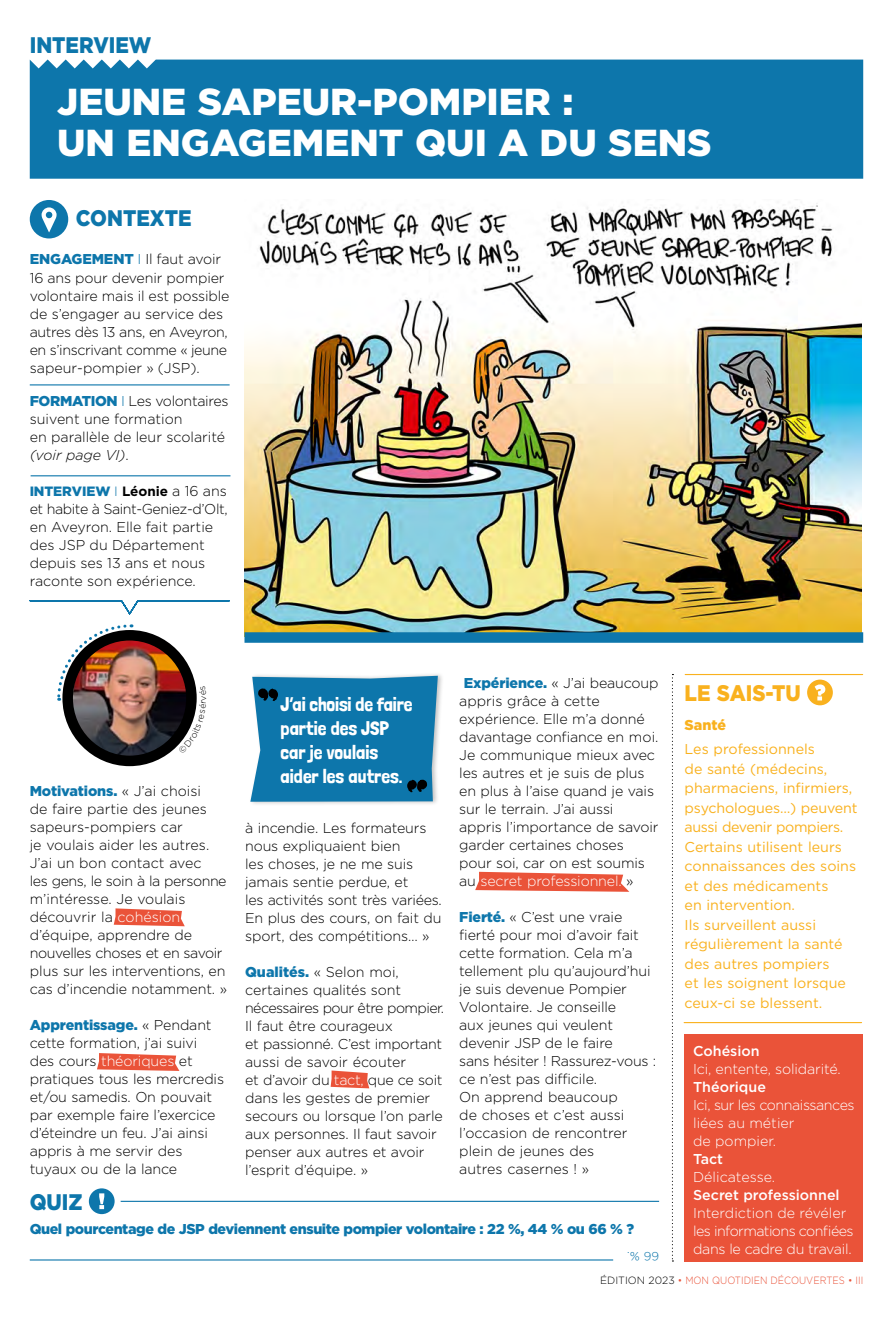
<style>
.page{position:relative;width:893px;height:1319px;background:#fff}
.page>*{position:absolute;margin:0;border:0;box-sizing:border-box;transform-origin:0 0}
.t1{font:900 37.5px/40.5px "Gotham";color:#fff}
.t2{font:900 22.5px "Gotham";color:#0d76ab;scale:.9 1}
.t3{font:900 22.5px "Gotham";color:#f9b11e;scale:.9 1}
.t4{font:19.5px/24px "Londrina Solid";color:#fff}
.t5{font:300 14.25px/18px "Gotham";letter-spacing:-.01em;color:#000}
.t6{font:14.25px/19.5px "Gotham";color:#f9b11e}
.t7{font:300 14.25px/18px "Gotham";letter-spacing:-.02em;color:#fff}
.t8{font:900 14.25px "Gotham";letter-spacing:-.03em;color:#0d76ab}
.t9{font:500 14.25px "Gotham";color:#fff}
.t10{font:300 14.25px "Gotham";color:#fff}
.t11{font:900 14.25px "Gotham";color:#f9b11e}
.t12{font:900 13.5px "Gotham";color:#0d76ab}
.t13{font:300 12px "Gotham";color:#0d76ab}
.t14{font:300 10.5px "Gotham";color:#ea5339;scale:.9 1}
.t15{font:300 9px "Gotham";color:#000}
.s1{font-weight:900;color:#0d76ab}
.s2{color:#0d76ab}
.s3{font-style:italic}
.s4{font-weight:300}
.s5{font-weight:700;color:#000}
.s6{font-weight:300;font-size:14.25px;color:#000}
.s7{color:#fff}
.s8{color:#000}
</style>
<div class="page">
<div style="left:30px;top:60px;width:833px;height:119px;background:#0d76ab"></div>
<div style="left:685px;top:1033px;width:178px;height:227px;background:#ea5339"></div>
<hr style="left:685px;top:674px;width:178px;height:1px;background:#f9b11e">
<div style="left:807px;top:679px;width:26px;height:26px;background:#f9b11e;border-radius:50%"></div>
<svg style="left:815px;top:684px;width:10px;height:16px"></svg>
<svg style="left:672px;top:674px;width:1px;height:587px"></svg>
<hr style="left:121px;top:1200px;width:538px;height:1px;background:#0d76ab">
<hr style="left:30px;top:1259px;width:583px;height:1px;background:#0d76ab">
<div style="left:89px;top:1188px;width:26px;height:25px;background:#0d76ab;border-radius:50%"></div>
<svg style="left:99px;top:1193px;width:5px;height:15px"></svg>
<img style="left:244px;top:203px;width:617px;height:429px">
<hr style="left:684px;top:1021px;width:178px;height:1px;background:#f9b11e">
<div style="left:244px;top:632px;width:619px;height:10px;background:#0d76ab"></div>
<img style="left:68px;top:635px;width:123px;height:125px">
<div style="left:62px;top:630px;width:135px;height:136px;border:10px solid #000;border-radius:50%"></div>
<img style="left:57px;top:624px;width:75px;height:76px">
<svg style="left:331px;top:1070px;width:38px;height:18px"></svg>
<svg style="left:114px;top:908px;width:71px;height:18px"></svg>
<svg style="left:475px;top:871px;width:154px;height:20px;background:#ed705b"></svg>
<div style="left:30px;top:200px;width:38px;height:38px;background:#0d76ab;border-radius:50%"></div>
<svg style="left:42px;top:207px;width:15px;height:25px"></svg>
<hr style="left:31px;top:475px;width:199px;height:1px;background:#0d76ab">
<svg style="left:29px;top:600px;width:201px;height:15px"></svg>
<svg style="left:97px;top:1053px;width:82px;height:17px"></svg>
<div style="left:248px;top:671px;width:196px;height:135px;background:#000;opacity:.25"></div>
<svg style="left:250px;top:675px;width:188px;height:126px;background:#1d7dad"></svg>
<hr style="left:30px;top:384px;width:200px;height:1px;background:#0d76ab">
<svg style="left:178px;top:685px;width:19px;height:68px"></svg>
<h2 class="t2" style="left:30px;top:29px;width:137px">INTERVIEW</h2>
<h1 class="t1" style="left:57px;top:81px;width:656px">JEUNE SAPEUR-POMPIER :<br>UN ENGAGEMENT QUI A DU SENS</h1>
<h2 class="t2" style="left:76px;top:203px;width:130px">CONTEXTE</h2>
<p class="t5" style="left:30px;top:250px;width:201px"><span class="s1">ENGAGEMENT</span> <span class="s2">I</span> Il faut avoir<br>16 ans pour devenir pompier volontaire mais il est possible de s’engager au service des autres dès 13 ans, en Aveyron, en s’inscrivant comme « jeune sapeur-pompier » (JSP).</p>
<p class="t5" style="left:30px;top:391px;width:200px"><span class="s1">FORMATION</span> <span class="s2">I</span> Les volontaires suivent une formation<br>en parallèle de leur scolarité <span class="s3">(voir page VI)</span>.</p>
<p class="t12" style="left:30px;top:482px;width:199px">INTERVIEW <span class="s4">I</span> <span class="s5">Léonie</span> <span class="s6">a 16 ans</span></p>
<p class="t5" style="left:30px;top:499px;width:199px">et habite à Saint-Geniez-d’Olt, en Aveyron. Elle fait partie des JSP du Département depuis ses 13 ans et nous raconte son expérience.</p>
<p class="t15" style="left:197px;top:700px;width:7px;rotate:-90deg">v</p>
<p class="t5" style="left:30px;top:781px;width:199px"><span class="s1">Motivations.</span> « J’ai choisi<br>de faire partie des jeunes sapeurs-pompiers car<br>je voulais aider les autres.<br>J’ai un bon contact avec<br>les gens, le soin à la personne m’intéresse. Je voulais découvrir la <span class="s7">cohésion </span>d’équipe, apprendre de nouvelles choses et en savoir plus sur les interventions, en cas d’incendie notamment. »</p>
<p class="t5" style="left:30px;top:1015px;width:196px"><span class="s1">Apprentissage.</span> « Pendant cette formation, j’ai suivi des cours <span class="s7">théoriques</span> et pratiques tous les mercredis et/ou samedis. On pouvait par exemple faire l’exercice d’éteindre un feu. J’ai ainsi appris à me servir des tuyaux ou de la lance</p>
<h2 class="t2" style="left:30px;top:1185px;width:60px">QUIZ</h2>
<h3 class="t4" style="left:281px;top:691px;width:133px">J’ai choisi de faire partie des JSP car je voulais aider les autres.</h3>
<p class="t5" style="left:245px;top:818px;width:198px">à incendie. Les formateurs nous expliquaient bien<br>les choses, je ne me suis jamais sentie perdue, et<br>les activités sont très variées.<br>En plus des cours, on fait du sport, des compétitions… »</p>
<p class="t5" style="left:245px;top:962px;width:201px"><span class="s1">Qualités.</span> « Selon moi, certaines qualités sont nécessaires pour être pompier.<br>Il faut être courageux<br>et passionné. C’est important aussi de savoir écouter<br>et d’avoir du <span class="s7">tact,</span> que ce soit dans les gestes de premier secours ou lorsque l’on parle aux personnes. Il faut savoir penser aux autres et avoir l’esprit d’équipe. »</p>
<p class="t5" style="left:459px;top:673px;width:201px;text-indent:5px"><span class="s1">Expérience.</span> « J’ai beaucoup appris grâce à cette expérience. Elle m’a donné davantage confiance en moi.<br>Je communique mieux avec les autres et je suis de plus en plus à l’aise quand je vais sur le terrain. J’ai aussi appris l’importance de savoir garder certaines choses pour soi, car on est soumis au <span class="s7">secret professionnel.</span> »</p>
<p class="t5" style="left:459px;top:907px;width:198px"><span class="s1">Fierté.</span> « C’est une vraie fierté pour moi d’avoir fait cette formation. Cela m’a tellement plu qu’aujourd’hui je suis devenue Pompier<br>Volontaire. Je conseille<br>aux jeunes qui veulent devenir JSP de le faire<br>sans hésiter ! Rassurez-vous : ce n’est pas difficile.<br>On apprend beaucoup<br>de choses et c’est aussi l’occasion de rencontrer plein de jeunes des<br>autres casernes ! »<span class="s7">nir</span></p>
<p class="t8" style="left:30px;top:1218px;width:606px">Quel pourcentage de JSP deviennent ensuite pompier volontaire : 22 %, 44 % ou 66 % ?</p>
<p class="t13" style="left:659px;top:1263px;width:34px;rotate:-180deg">66 %.</p>
<h2 class="t3" style="left:685px;top:677px;width:131px">LE SAIS-TU</h2>
<p class="t11" style="left:685px;top:715px;width:43px">Santé</p>
<p class="t6" style="left:685px;top:739px;width:174px">Les professionnels<br>de santé (médecins, pharmaciens, infirmiers, psychologues…) peuvent aussi devenir pompiers.<br>Certains utilisent leurs connaissances des soins et des médicaments<br>en intervention.<br>Ils surveillent aussi régulièrement la santé des autres pompiers<br>et les soignent lorsque ceux-ci se blessent.</p>
<p class="t9" style="left:693px;top:1041px;width:68px">Cohésion</p>
<p class="t7" style="left:693px;top:1059px;width:149px">Ici, entente, solidarité.</p>
<p class="t9" style="left:693px;top:1077px;width:74px">Théorique</p>
<p class="t7" style="left:693px;top:1095px;width:163px">Ici, sur les connaissances liées au métier<br>de pompier.</p>
<p class="t9" style="left:693px;top:1149px;width:31px">Tact</p>
<p class="t10" style="left:693px;top:1167px;width:84px">Délicatesse.</p>
<p class="t9" style="left:693px;top:1185px;width:148px">Secret professionnel</p>
<p class="t7" style="left:693px;top:1203px;width:162px">Interdiction de révéler les informations confiées dans le cadre du travail.</p>
<p class="t14" style="left:600px;top:1272px;width:294px"><span class="s8">ÉDITION 2023</span> • MON QUOTIDIEN DÉCOUVERTES • III</p>
</div>
